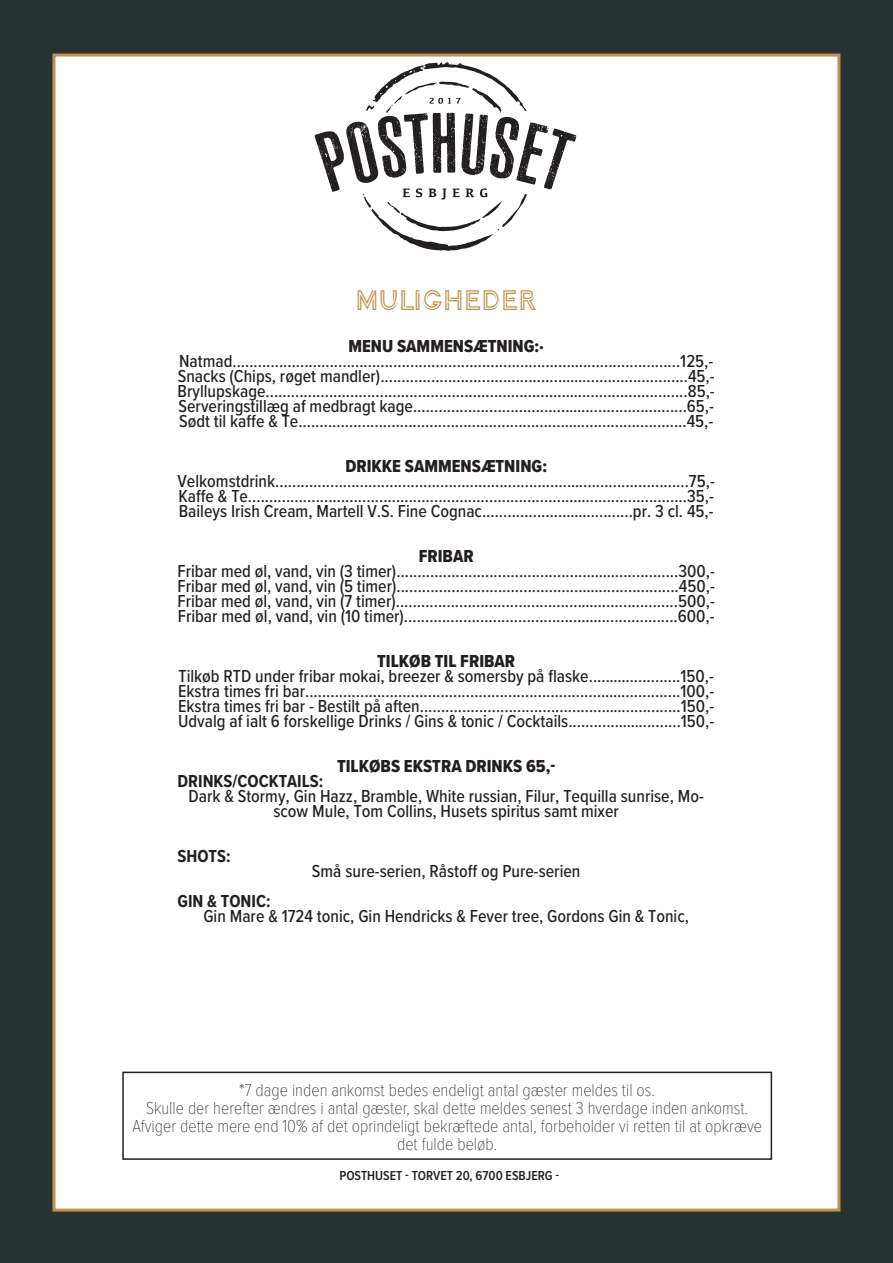
<style>
.page{position:relative;width:893px;height:1263px;background:#283231}
.page>*{position:absolute;margin:0;border:0;box-sizing:border-box;transform-origin:0 0}
.Overskrift{font:30px "Continuo";letter-spacing:.01em;color:#c09251}
.Overskrift-2{font:500 18px/15px "Proxima Nova Cond";color:#231f20;text-align:center}
.txt{font:100 18px/18px "Proxima Nova Cond";color:#231f20;text-align:center}
.Overskrift-3{font:18px "Proxima Nova Cond Extrabld";color:#231f20}
.Overskrift-4{font:700 18px "Proxima Nova Cond";color:#231f20}
.txt-2{font:600 13.5px "Proxima Nova Cond";color:#231f20}
</style>
<div class="page">
<div style="left:54px;top:55px;width:785px;height:1155px;background:#fff"></div>
<svg style="left:315px;top:62px;width:261px;height:189px"></svg>
<div style="left:122px;top:1071px;width:650px;height:89px;border:2px solid #231f20"></div>
<p class="Overskrift" style="left:355px;top:285px;width:183px">MULIGHEDER</p>
<p class="Overskrift-3" style="left:348px;top:333px;width:197px">MENU SAMMENSÆTNING:·</p>
<p class="Overskrift-2" style="left:179px;top:353px;width:536px">Natmad..........................................................................................................125,-</p>
<p class="Overskrift-2" style="left:178px;top:368px;width:538px">Snacks (Chips, røget mandler).........................................................................45,-</p>
<p class="Overskrift-2" style="left:178px;top:383px;width:539px">Bryllupskage....................................................................................................85,-</p>
<p class="Overskrift-2" style="left:179px;top:398px;width:537px">Serveringstillæg af medbragt kage.................................................................65,-</p>
<p class="Overskrift-2" style="left:179px;top:413px;width:536px">Sødt til kaffe &amp; Te............................................................................................45,-</p>
<p class="Overskrift-3" style="left:345px;top:453px;width:203px">DRIKKE SAMMENSÆTNING:</p>
<p class="Overskrift-2" style="left:178px;top:473px;width:539px">Velkomstdrink..................................................................................................75,-</p>
<p class="Overskrift-2" style="left:179px;top:488px;width:537px">Kaffe &amp; Te........................................................................................................35,-</p>
<p class="Overskrift-2" style="left:179px;top:503px;width:536px">Baileys Irish Cream, Martell V.S. Fine Cognac....................................pr. 3 cl. 45,-</p>
<p class="Overskrift-3" style="left:419px;top:543px;width:56px">FRIBAR</p>
<p class="Overskrift-2" style="left:178px;top:563px;width:539px">Fribar med øl, vand, vin (3 timer)...................................................................300,-</p>
<p class="Overskrift-2" style="left:178px;top:578px;width:539px">Fribar med øl, vand, vin (5 timer)...................................................................450,-</p>
<p class="Overskrift-2" style="left:178px;top:593px;width:539px">Fribar med øl, vand, vin (7 timer)...................................................................500,-</p>
<p class="Overskrift-2" style="left:178px;top:608px;width:538px">Fribar med øl, vand, vin (10 timer).................................................................600,-</p>
<p class="Overskrift-3" style="left:377px;top:648px;width:140px">TILKØB TIL FRIBAR</p>
<p class="Overskrift-2" style="left:179px;top:668px;width:537px">Tilkøb RTD under fribar mokai, breezer &amp; somersby på flaske......................150,-</p>
<p class="Overskrift-2" style="left:178px;top:683px;width:538px">Ekstra times fri bar.........................................................................................100,-</p>
<p class="Overskrift-2" style="left:178px;top:698px;width:537px">Ekstra times fri bar - Bestilt på aften..............................................................150,-</p>
<p class="Overskrift-2" style="left:178px;top:713px;width:538px">Udvalg af ialt 6 forskellige Drinks / Gins &amp; tonic / Cocktails...........................150,-</p>
<p class="Overskrift-3" style="left:337px;top:753px;width:220px">TILKØBS EKSTRA DRINKS 65,-</p>
<p class="Overskrift-4" style="left:178px;top:768px;width:147px">DRINKS/COCKTAILS:</p>
<p class="Overskrift-2" style="left:189px;top:788px;width:517px">Dark &amp; Stormy, Gin Hazz, Bramble, White russian, Filur, Tequilla sunrise, Mo&shy;scow Mule, Tom Collins, Husets spiritus samt mixer</p>
<p class="Overskrift-4" style="left:178px;top:843px;width:55px">SHOTS:</p>
<p class="Overskrift-2" style="left:312px;top:863px;width:270px">Små sure-serien, Råstoff og Pure-serien</p>
<p class="Overskrift-4" style="left:178px;top:888px;width:95px">GIN &amp; TONIC:</p>
<p class="Overskrift-2" style="left:203px;top:908px;width:487px">Gin Mare &amp; 1724 tonic, Gin Hendricks &amp; Fever tree, Gordons Gin &amp; Tonic,</p>
<p class="txt" style="left:132px;top:1080px;width:631px">*7 dage inden ankomst bedes endeligt antal gæster meldes til os.<br>Skulle der herefter ændres i antal gæster, skal dette meldes senest 3 hverdage inden ankomst.<br>Afviger dette mere end 10% af det oprindeligt bekræftede antal, forbeholder vi retten til at opkræve det fulde beløb.</p>
<p class="txt-2" style="left:339px;top:1166px;width:221px">POSTHUSET - TORVET 20, 6700 ESBJERG -</p>
</div>
